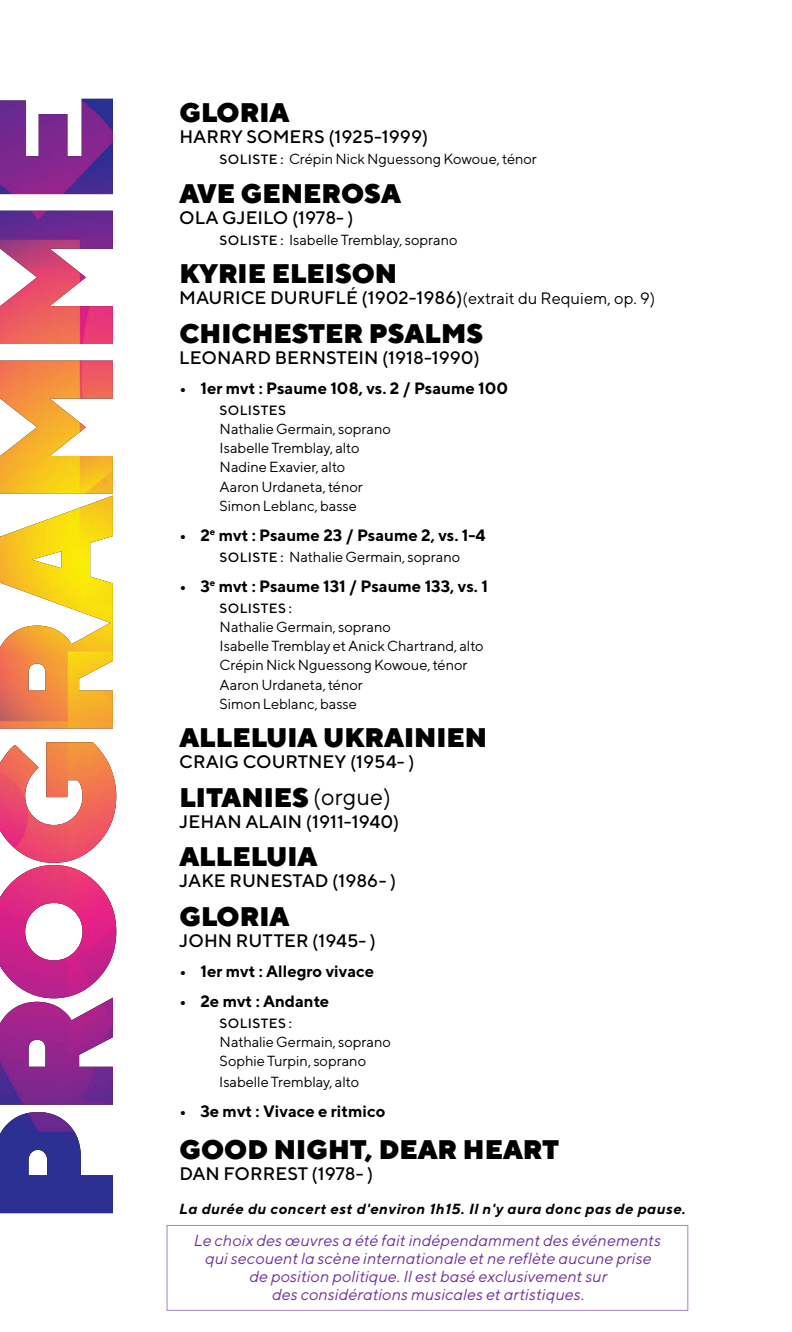
<style>
.page{position:relative;width:792px;height:1332px;background:#fff}
.page>*{position:absolute;margin:0;border:0;box-sizing:border-box;transform-origin:0 0}
.t1{font:900 26.8px "TT Norms";color:#000}
.t2{font:500 18px "TT Norms";color:#000}
.t3{font:700 16.4px "TT Norms";color:#000}
.t4{font:italic 16px/18px "TT Norms";letter-spacing:.005em;color:#7030a0;text-align:center}
.t5{font:14.6px "TT Norms";letter-spacing:-.005em;color:#000}
.t6{font:italic 700 14.6px "TT Norms";letter-spacing:.04em;color:#000}
.t7{font:500 13.4px "TT Norms";letter-spacing:.025em;color:#000}
.s1{font-weight:500;font-size:13.4px}
.s2{font-weight:400;font-size:16.4px}
.s3{font-weight:400;font-size:23.4px}
</style>
<div class="page">
<img style="left:0;top:99px;width:116px;height:1114px">
<div style="left:167px;top:1225px;width:521px;height:86px;border:1px solid #a881c5"></div>
<p class="t1" style="left:179px;top:95px;width:111px">GLORIA</p>
<p class="t2" style="left:179px;top:126px;width:250px">HARRY SOMERS (1925-1999)</p>
<p class="t5" style="left:220px;top:150px;width:319px"><span class="s1">SOLISTE :</span> Crépin Nick Nguessong Kowoue, ténor</p>
<p class="t1" style="left:179px;top:176px;width:223px">AVE GENEROSA</p>
<p class="t2" style="left:179px;top:206px;width:176px">OLA GJEILO (1978- )</p>
<p class="t5" style="left:220px;top:231px;width:239px"><span class="s1">SOLISTE :</span> Isabelle Tremblay, soprano</p>
<p class="t1" style="left:179px;top:256px;width:219px">KYRIE ELEISON</p>
<p class="t2" style="left:179px;top:287px;width:477px">MAURICE DURUFLÉ (1902-1986)<span class="s2">(extrait du Requiem, op. 9)</span></p>
<p class="t1" style="left:179px;top:316px;width:305px">CHICHESTER PSALMS</p>
<p class="t2" style="left:179px;top:346px;width:302px">LEONARD BERNSTEIN (1918-1990)</p>
<p class="t3" style="left:179px;top:378px;width:330px">• 1er mvt : Psaume 108, vs. 2 / Psaume 100</p>
<p class="t7" style="left:220px;top:402px;width:68px">SOLISTES</p>
<p class="t5" style="left:220px;top:420px;width:173px">Nathalie Germain, soprano</p>
<p class="t5" style="left:220px;top:439px;width:142px">Isabelle Tremblay, alto</p>
<p class="t5" style="left:220px;top:458px;width:127px">Nadine Exavier, alto</p>
<p class="t5" style="left:220px;top:478px;width:145px">Aaron Urdaneta, ténor</p>
<p class="t5" style="left:220px;top:497px;width:139px">Simon Leblanc, basse</p>
<p class="t3" style="left:179px;top:525px;width:308px">• 2<sup>e</sup> mvt : Psaume 23 / Psaume 2, vs. 1-4</p>
<p class="t5" style="left:220px;top:548px;width:242px"><span class="s1">SOLISTE :</span> Nathalie Germain, soprano</p>
<p class="t3" style="left:179px;top:576px;width:310px">• 3<sup>e</sup> mvt : Psaume 131 / Psaume 133, vs. 1</p>
<p class="t7" style="left:220px;top:600px;width:74px">SOLISTES :</p>
<p class="t5" style="left:220px;top:618px;width:173px">Nathalie Germain, soprano</p>
<p class="t5" style="left:220px;top:637px;width:266px">Isabelle Tremblay et Anick Chartrand, alto</p>
<p class="t5" style="left:220px;top:656px;width:249px">Crépin Nick Nguessong Kowoue, ténor</p>
<p class="t5" style="left:220px;top:675px;width:145px">Aaron Urdaneta, ténor</p>
<p class="t5" style="left:220px;top:695px;width:139px">Simon Leblanc, basse</p>
<p class="t1" style="left:179px;top:720px;width:309px">ALLELUIA UKRAINIEN</p>
<p class="t2" style="left:179px;top:751px;width:237px">CRAIG COURTNEY (1954- )</p>
<p class="t1" style="left:179px;top:780px;width:213px">LITANIES <span class="s3">(orgue)</span></p>
<p class="t2" style="left:179px;top:810px;width:222px">JEHAN ALAIN (1911-1940)</p>
<p class="t1" style="left:179px;top:839px;width:139px">ALLELUIA</p>
<p class="t2" style="left:179px;top:870px;width:218px">JAKE RUNESTAD (1986- )</p>
<p class="t1" style="left:179px;top:899px;width:111px">GLORIA</p>
<p class="t2" style="left:179px;top:930px;width:198px">JOHN RUTTER (1945- )</p>
<p class="t3" style="left:179px;top:961px;width:196px">• 1er mvt : Allegro vivace</p>
<p class="t3" style="left:179px;top:990px;width:151px">• 2e mvt : Andante</p>
<p class="t7" style="left:220px;top:1015px;width:74px">SOLISTES :</p>
<p class="t5" style="left:220px;top:1033px;width:173px">Nathalie Germain, soprano</p>
<p class="t5" style="left:220px;top:1052px;width:148px">Sophie Turpin, soprano</p>
<p class="t5" style="left:219px;top:1073px;width:142px">Isabelle Tremblay, alto</p>
<p class="t3" style="left:179px;top:1101px;width:208px">• 3e mvt : Vivace e ritmico</p>
<p class="t1" style="left:179px;top:1132px;width:381px">GOOD NIGHT, DEAR HEART</p>
<p class="t2" style="left:179px;top:1163px;width:195px">DAN FORREST (1978- )</p>
<p class="t6" style="left:179px;top:1199px;width:508px">La durée du concert est d'environ 1h15. Il n'y aura donc pas de pause.</p>
<p class="t4" style="left:194px;top:1231px;width:469px">Le choix des œuvres a été fait indépendamment des événements qui secouent la scène internationale et ne reflète aucune prise de position politique. Il est basé exclusivement sur<br>des considérations musicales et artistiques.</p>
</div>
